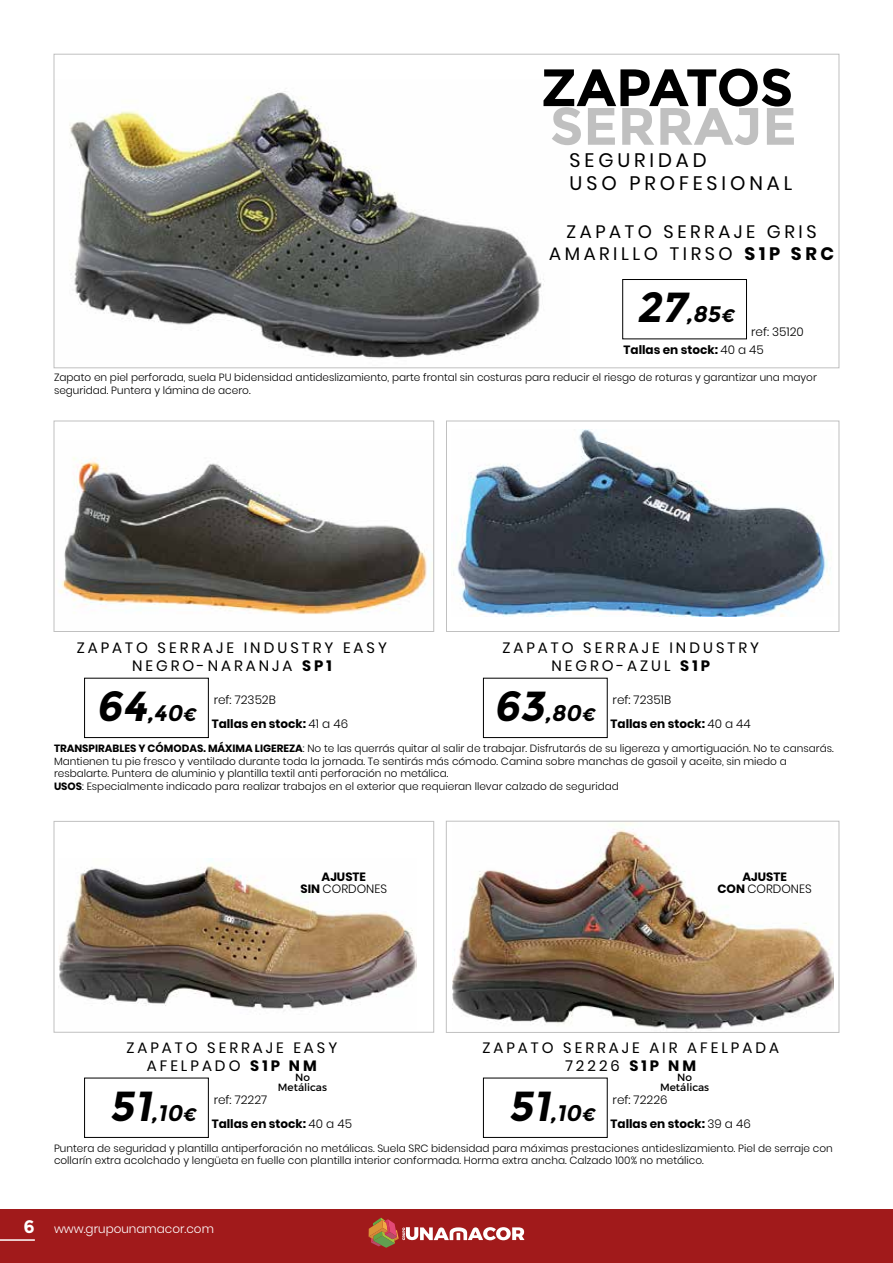
<style>
.page{position:relative;width:893px;height:1263px;background:#fff}
.page>*{position:absolute;margin:0;border:0;box-sizing:border-box;transform-origin:0 0}
.t1{font:700 52.5px "Montserrat";letter-spacing:-.01em;color:#000}
.t2{font:700 52.5px "Montserrat";color:#c0c0c0}
.t3{font:italic 700 22.5px "Montserrat";color:#000}
.t4{font:19.5px/23.4px "Poppins";letter-spacing:.2em;color:#000}
.t5{font:18px/21.6px "Poppins";letter-spacing:.2em;color:#000;text-align:center}
.t6{font:15px/18px "Poppins";letter-spacing:.2em;color:#000;text-align:center}
.t7{font:700 12px/12px "Poppins";color:#000;text-align:center}
.t8{font:300 12px "Poppins";color:#000}
.t9{font:300 12px "Poppins";color:#fff}
.t10{font:300 10.5px/12.6px "Poppins";color:#000}
.t11{font:10.5px/10.1px "Montserrat";color:#000;text-align:center}
.s1{font-weight:700}
.s2{font-size:42px}
.s3{font-size:18px}
.s4{font-weight:300}
.s5{font-family:"Montserrat";font-weight:700;font-size:18px}
</style>
<div class="page">
<div style="left:0;top:1209px;width:893px;height:54px;background:#a11a1b"></div>
<hr style="left:0;top:1239px;width:35px;height:2px;background:#fff">
<svg style="left:369px;top:1217px;width:155px;height:31px"></svg>
<img style="left:59px;top:457px;width:368px;height:158px">
<div style="left:54px;top:421px;width:380px;height:211px;border:1px solid #c0c0c0"></div>
<img style="left:58px;top:859px;width:359px;height:153px">
<div style="left:54px;top:821px;width:380px;height:211px;border:1px solid #c0c0c0"></div>
<img style="left:457px;top:430px;width:374px;height:187px">
<div style="left:446px;top:421px;width:393px;height:211px;border:1px solid #c0c0c0"></div>
<img style="left:453px;top:823px;width:380px;height:207px">
<div style="left:446px;top:821px;width:393px;height:211px;border:1px solid #c0c0c0"></div>
<img style="left:69px;top:91px;width:476px;height:268px">
<div style="left:622px;top:279px;width:125px;height:60px;border:1px solid #000"></div>
<div style="left:84px;top:678px;width:125px;height:60px;border:1px solid #000"></div>
<div style="left:84px;top:1078px;width:125px;height:59px;border:1px solid #000"></div>
<div style="left:483px;top:678px;width:124px;height:60px;border:1px solid #000"></div>
<h1 class="t1" style="left:541px;top:56px;width:254px">ZAPATOS</h1>
<h1 class="t2" style="left:550px;top:95px;width:248px">SERRAJE</h1>
<h3 class="t4" style="left:570px;top:148px;width:224px">SEGURIDAD<br>USO PROFESIONAL</h3>
<h3 class="t5" style="left:549px;top:221px;width:286px">ZAPATO SERRAJE GRIS<br>AMARILLO TIRSO <span class="s1">S1P SRC</span></h3>
<h2 class="t3" style="left:636px;top:301px;width:103px"><span class="s2">27</span>,85<span class="s3">€</span></h2>
<p class="t8" style="left:751px;top:324px;width:54px">ref: 35120</p>
<p class="t7" style="left:624px;top:344px;width:142px">Tallas en stock: <span class="s4">40 a 45</span></p>
<p class="t10" style="left:54px;top:371px;width:764px">Zapato en piel perforada, suela PU bidensidad antideslizamiento, parte frontal sin costuras para reducir el riesgo de roturas y garantizar una mayor seguridad. Puntera y lámina de acero.</p>
<h3 class="t6" style="left:77px;top:639px;width:312px">ZAPATO SERRAJE INDUSTRY EASY<br>NEGRO-NARANJA <span class="s1">SP1</span></h3>
<h3 class="t6" style="left:502px;top:639px;width:258px">ZAPATO SERRAJE INDUSTRY<br>NEGRO-AZUL <span class="s1">S1P</span></h3>
<h2 class="t3" style="left:96px;top:699px;width:106px"><span class="s2">64</span>,40<span class="s3">€</span></h2>
<p class="t8" style="left:214px;top:693px;width:64px">ref: 72352B</p>
<p class="t7" style="left:212px;top:718px;width:138px">Tallas en stock: <span class="s4">41 a 46</span></p>
<h2 class="t3" style="left:493px;top:699px;width:107px"><span class="s2">63</span>,80<span class="s3">€</span></h2>
<p class="t8" style="left:613px;top:693px;width:60px">ref: 72351B</p>
<p class="t7" style="left:611px;top:718px;width:142px">Tallas en stock: <span class="s4">40 a 44</span></p>
<p class="t10" style="left:54px;top:742px;width:781px"><span class="s1">TRANSPIRABLES Y CÓMODAS. MÁXIMA LIGEREZA</span>: No te las querrás quitar al salir de trabajar. Disfrutarás de su ligereza y amortiguación. No te cansarás.<br>Mantienen tu pie fresco y ventilado durante toda la jornada. Te sentirás más cómodo. Camina sobre manchas de gasoil y aceite, sin miedo a resbalarte. Puntera de aluminio y plantilla textil anti perforación no metálica.<br><span class="s1">USOS</span>: Especialmente indicado para realizar trabajos en el exterior que requieran llevar calzado de seguridad</p>
<p class="t7" style="left:301px;top:871px;width:88px">AJUSTE<br>SIN <span class="s4">CORDONES</span></p>
<p class="t7" style="left:717px;top:871px;width:96px">AJUSTE<br>CON <span class="s4">CORDONES</span></p>
<h3 class="t6" style="left:126px;top:1039px;width:212px">ZAPATO SERRAJE EASY<br>AFELPADO <span class="s1">S1P NM</span></h3>
<h3 class="t6" style="left:482px;top:1039px;width:298px">ZAPATO SERRAJE AIR AFELPADA<br>72226 <span class="s1">S1P NM</span></h3>
<h2 class="t3" style="left:109px;top:1099px;width:92px"><span class="s2">51</span>,10<span class="s3">€</span></h2>
<p class="t8" style="left:214px;top:1093px;width:55px">ref: 72227</p>
<p class="t11" style="left:278px;top:1072px;width:51px">No<br>Metálicas</p>
<p class="t7" style="left:212px;top:1117px;width:142px">Tallas en stock: <span class="s4">40 a 45</span></p>
<h2 class="t3" style="left:508px;top:1099px;width:92px"><span class="s2">51</span>,10<span class="s3">€</span></h2>
<p class="t11" style="left:660px;top:1072px;width:51px">No<br>Metálicas</p>
<p class="t8" style="left:613px;top:1093px;width:56px">ref: 72226</p>
<p class="t7" style="left:611px;top:1117px;width:142px">Tallas en stock: <span class="s4">39 a 46</span></p>
<p class="t10" style="left:54px;top:1142px;width:780px">Puntera de seguridad y plantilla antiperforación no metálicas. Suela SRC bidensidad para máximas prestaciones antideslizamiento. Piel de serraje con collarín extra acolchado y lengüeta en fuelle con plantilla interior conformada. Horma extra ancha. Calzado 100% no metálico.</p>
<p class="t9" style="left:24px;top:1222px;width:192px"><span class="s5">6</span> www.grupounamacor.com</p>
</div>
